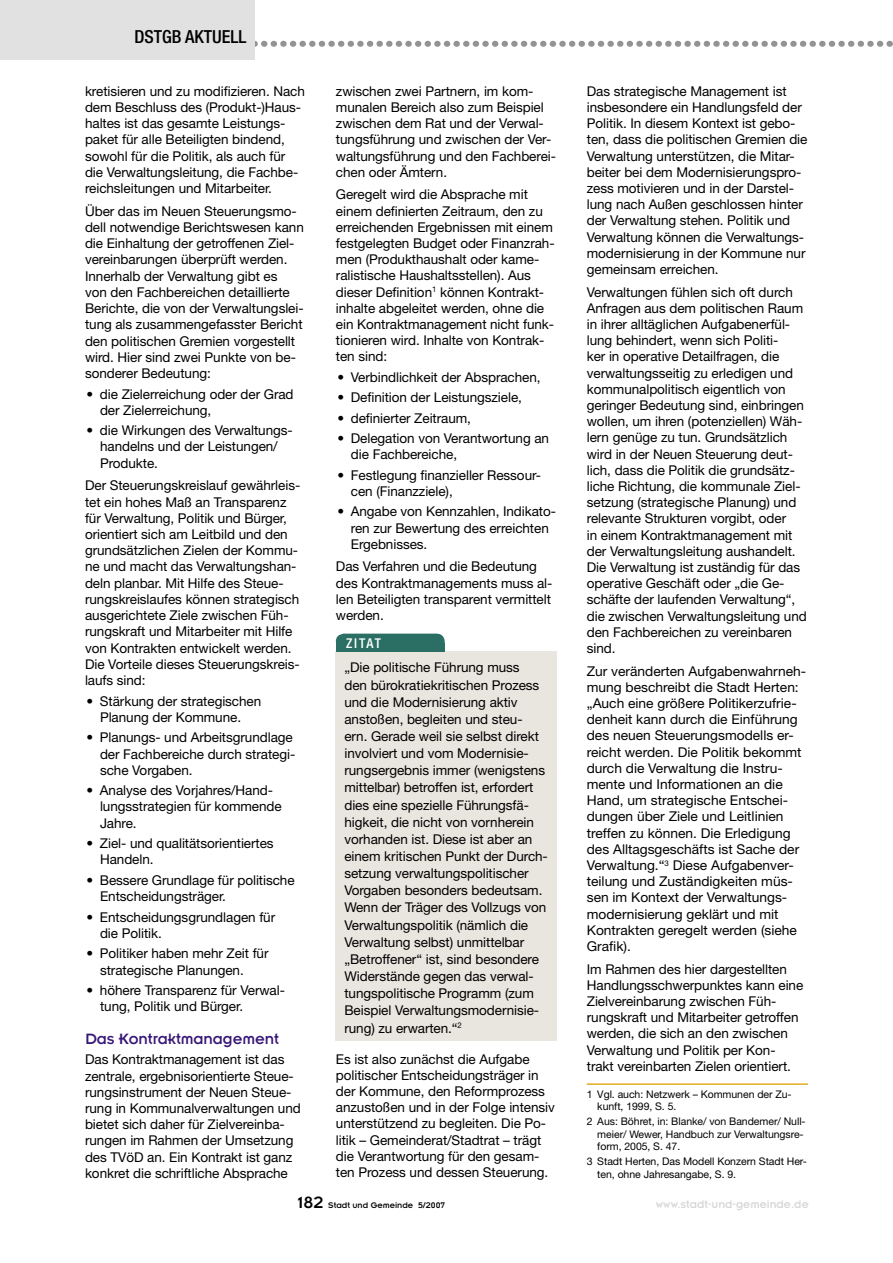
<style>
.page{position:relative;width:893px;height:1263px;background:#fff}
.page>*{position:absolute;margin:0;border:0;box-sizing:border-box;transform-origin:0 0}
.t1{font:500 condensed 18px "Helvetica Neue";color:#000}
.Zwischen{font:16.5px "Insignia";letter-spacing:-.005em;color:#381778}
.Fliesstext{font:13.5px/16.2px "Helvetica Neue";letter-spacing:-.005em;color:#000}
.Einzug_3komma5_mm{font:13.5px/16.2px "Helvetica Neue";letter-spacing:-.005em;color:#000}
.Bildlegende{font:13.5px/16.2px "Helvetica Neue";letter-spacing:-.005em;color:#000}
.Fliesstext-2{font:500 condensed 13.5px "Helvetica Neue";letter-spacing:.115em;color:#fff}
.t2{font:12px "Insignia";color:#d6d6d6}
.Fussnote{font:10.5px/12.6px "Helvetica Neue";letter-spacing:-.005em;color:#000}
.t3{font:9px "Insignia";color:#000}
.s1{font-size:18px}
</style>
<div class="page">
<div style="left:0;top:0;width:255px;height:60px;background:#e1e1e1"></div>
<svg style="left:255px;top:41px;width:638px;height:6px"></svg>
<div style="left:336px;top:652px;width:221px;height:389px;background:#e9e5df"></div>
<svg style="left:336px;top:634px;width:109px;height:9px"></svg>
<div style="left:336px;top:643px;width:109px;height:9px;background:#2b6f64"></div>
<hr style="left:587px;top:1083px;width:221px;height:2px;background:#e0ad20">
<h1 class="t1" style="left:135px;top:25px;width:113px">DSTGB AKTUELL</h1>
<p class="Bildlegende" style="left:85px;top:83px;width:221px">kretisieren und zu modifizieren. Nach dem Beschluss des (Produkt-)Haus&shy;haltes ist das gesamte Leistungs&shy;paket für alle Beteiligten bindend, sowohl für die Politik, als auch für die Verwaltungsleitung, die Fachbe&shy;reichsleitungen und Mitarbeiter.</p>
<p class="Fliesstext" style="left:85px;top:203px;width:220px">Über das im Neuen Steuerungsmo&shy;dell notwendige Berichtswesen kann die Einhaltung der getroffenen Ziel&shy;vereinbarungen überprüft werden.<br>Innerhalb der Verwaltung gibt es<br>von den Fachbereichen detaillierte Berichte, die von der Verwaltungslei&shy;tung als zusammengefasster Bericht den politischen Gremien vorgestellt wird. Hier sind zwei Punkte von be&shy;sonderer Bedeutung:</p>
<p class="Einzug_3komma5_mm" style="left:100px;top:385px;width:195px;text-indent:-13px">• die Zielerreichung oder der Grad der Zielerreichung,</p>
<p class="Einzug_3komma5_mm" style="left:100px;top:422px;width:194px;text-indent:-13px">• die Wirkungen des Verwaltungs&shy;handelns und der Leistungen/<br>Produkte.</p>
<p class="Fliesstext" style="left:85px;top:477px;width:217px">Der Steuerungskreislauf gewährleis&shy;tet ein hohes Maß an Transparenz für Verwaltung, Politik und Bürger, orientiert sich am Leitbild und den grundsätzlichen Zielen der Kommu&shy;ne und macht das Verwaltungshan&shy;deln planbar. Mit Hilfe des Steue&shy;rungskreislaufes können strategisch ausgerichtete Ziele zwischen Füh&shy;rungskraft und Mitarbeiter mit Hilfe von Kontrakten entwickelt werden.<br>Die Vorteile dieses Steuerungskreis&shy;laufs sind:</p>
<p class="Einzug_3komma5_mm" style="left:87px;top:692px;width:176px;text-align:center">• Stärkung der strategischen<br>Planung der Kommune.</p>
<p class="Einzug_3komma5_mm" style="left:100px;top:729px;width:197px;text-indent:-13px">• Planungs- und Arbeitsgrundlage der Fachbereiche durch strategi&shy;sche Vorgaben.</p>
<p class="Einzug_3komma5_mm" style="left:100px;top:782px;width:183px;text-indent:-13px">• Analyse des Vorjahres/Hand&shy;lungsstrategien für kommende<br>Jahre.</p>
<p class="Einzug_3komma5_mm" style="left:100px;top:835px;width:175px;text-indent:-13px">• Ziel- und qualitätsorientiertes<br>Handeln.</p>
<p class="Einzug_3komma5_mm" style="left:100px;top:872px;width:196px;text-indent:-13px">• Bessere Grundlage für politische<br>Entscheidungsträger.</p>
<p class="Einzug_3komma5_mm" style="left:100px;top:908px;width:177px;text-indent:-13px">• Entscheidungsgrundlagen für die Politik.</p>
<p class="Einzug_3komma5_mm" style="left:100px;top:945px;width:170px;text-indent:-13px">• Politiker haben mehr Zeit für strategische Planungen.</p>
<p class="Einzug_3komma5_mm" style="left:100px;top:982px;width:186px;text-indent:-13px">• höhere Transparenz für Verwal&shy;tung, Politik und Bürger.</p>
<p class="Zwischen" style="left:85px;top:1030px;width:196px">Das Kontraktmanagement</p>
<p class="Fliesstext" style="left:85px;top:1051px;width:217px">Das Kontraktmanagement ist das zentrale, ergebnisorientierte Steue&shy;rungsinstrument der Neuen Steue&shy;rung in Kommunalverwaltungen und bietet sich daher für Zielvereinba&shy;rungen im Rahmen der Umsetzung des TVöD an. Ein Kontrakt ist ganz konkret die schriftliche Absprache</p>
<p class="Fliesstext" style="left:336px;top:83px;width:222px">zwischen zwei Partnern, im kom&shy;munalen Bereich also zum Beispiel zwischen dem Rat und der Verwal&shy;tungsführung und zwischen der Ver&shy;waltungsführung und den Fachberei&shy;chen oder Ämtern.</p>
<p class="Fliesstext" style="left:336px;top:186px;width:220px">Geregelt wird die Absprache mit einem definierten Zeitraum, den zu erreichenden Ergebnissen mit einem festgelegten Budget oder Finanzrah&shy;men (Produkthaushalt oder kame&shy;ralistische Haushaltsstellen). Aus dieser Definition<sup>1</sup> können Kontrakt&shy;inhalte abgeleitet werden, ohne die ein Kontraktmanagement nicht funk&shy;tionieren wird. Inhalte von Kontrak&shy;ten sind:</p>
<p class="Einzug_3komma5_mm" style="left:337px;top:369px;width:205px">• Verbindlichkeit der Absprachen,</p>
<p class="Einzug_3komma5_mm" style="left:337px;top:389px;width:186px">• Definition der Leistungsziele,</p>
<p class="Einzug_3komma5_mm" style="left:337px;top:410px;width:135px">• definierter Zeitraum,</p>
<p class="Einzug_3komma5_mm" style="left:351px;top:430px;width:200px;text-indent:-14px">• Delegation von Verantwortung an die Fachbereiche,</p>
<p class="Einzug_3komma5_mm" style="left:351px;top:467px;width:192px;text-indent:-14px">• Festlegung finanzieller Ressour&shy;cen (Finanzziele),</p>
<p class="Einzug_3komma5_mm" style="left:351px;top:503px;width:207px;text-indent:-14px">• Angabe von Kennzahlen, Indikato&shy;ren zur Bewertung des erreichten<br>Ergebnisses.</p>
<p class="Fliesstext" style="left:336px;top:558px;width:218px">Das Verfahren und die Bedeutung des Kontraktmanagements muss al&shy;len Beteiligten transparent vermittelt werden.</p>
<p class="Fliesstext-2" style="left:346px;top:635px;width:36px">ZITAT</p>
<p class="Fliesstext" style="left:344px;top:659px;width:205px;line-height:17.1px">„Die politische Führung muss<br>den bürokratiekritischen Prozess und die Modernisierung aktiv anstoßen, begleiten und steu&shy;ern. Gerade weil sie selbst direkt involviert und vom Modernisie&shy;rungsergebnis immer (wenigstens mittelbar) betroffen ist, erfordert dies eine spezielle Führungsfä&shy;higkeit, die nicht von vornherein vorhanden ist. Diese ist aber an einem kritischen Punkt der Durch&shy;setzung verwaltungspolitischer<br>Vorgaben besonders bedeutsam.<br>Wenn der Träger des Vollzugs von<br>Verwaltungspolitik (nämlich die<br>Verwaltung selbst) unmittelbar „Betroffener“ ist, sind besondere<br>Widerstände gegen das verwal&shy;tungspolitische Programm (zum<br>Beispiel Verwaltungsmodernisie&shy;rung) zu erwarten.“<sup>2</sup></p>
<p class="Fliesstext" style="left:336px;top:1050px;width:220px">Es ist also zunächst die Aufgabe politischer Entscheidungsträger in der Kommune, den Reformprozess anzustoßen und in der Folge intensiv unterstützend zu begleiten. Die Po&shy;litik – Gemeinderat/Stadtrat – trägt die Verantwortung für den gesam&shy;ten Prozess und dessen Steuerung.</p>
<p class="Fliesstext" style="left:587px;top:83px;width:222px">Das strategische Management ist insbesondere ein Handlungsfeld der Politik. In diesem Kontext ist gebo&shy;ten, dass die politischen Gremien die Verwaltung unterstützen, die Mitar&shy;beiter bei dem Modernisierungspro&shy;zess motivieren und in der Darstel&shy;lung nach Außen geschlossen hinter der Verwaltung stehen. Politik und Verwaltung können die Verwaltungs&shy;modernisierung in der Kommune nur gemeinsam erreichen.</p>
<p class="Fliesstext" style="left:587px;top:283px;width:221px">Verwaltungen fühlen sich oft durch Anfragen aus dem politischen Raum in ihrer alltäglichen Aufgabenerfül&shy;lung behindert, wenn sich Politi-<br>ker in operative Detailfragen, die verwaltungsseitig zu erledigen und kommunalpolitisch eigentlich von geringer Bedeutung sind, einbringen wollen, um ihren (potenziellen) Wäh&shy;lern genüge zu tun. Grundsätzlich wird in der Neuen Steuerung deut&shy;lich, dass die Politik die grundsätz&shy;liche Richtung, die kommunale Ziel&shy;setzung (strategische Planung) und relevante Strukturen vorgibt, oder<br>in einem Kontraktmanagement mit der Verwaltungsleitung aushandelt.<br>Die Verwaltung ist zuständig für das operative Geschäft oder „die Ge&shy;schäfte der laufenden Verwaltung“, die zwischen Verwaltungsleitung und den Fachbereichen zu vereinbaren sind.</p>
<p class="Fliesstext" style="left:587px;top:662px;width:221px">Zur veränderten Aufgabenwahrneh&shy;mung beschreibt die Stadt Herten: „Auch eine größere Politikerzufrie&shy;denheit kann durch die Einführung des neuen Steuerungsmodells er&shy;reicht werden. Die Politik bekommt durch die Verwaltung die Instru&shy;mente und Informationen an die<br>Hand, um strategische Entschei&shy;dungen über Ziele und Leitlinien treffen zu können. Die Erledigung des Alltagsgeschäfts ist Sache der<br>Verwaltung.“<sup>3</sup> Diese Aufgabenver&shy;teilung und Zuständigkeiten müs&shy;sen im Kontext der Verwaltungs&shy;modernisierung geklärt und mit<br>Kontrakten geregelt werden (siehe<br>Grafik).</p>
<p class="Fliesstext" style="left:587px;top:960px;width:218px">Im Rahmen des hier dargestellten Handlungsschwerpunktes kann eine Zielvereinbarung zwischen Füh&shy;rungskraft und Mitarbeiter getroffen werden, die sich an den zwischen Verwaltung und Politik per Kon&shy;trakt vereinbarten Zielen orientiert.</p>
<p class="Fussnote" style="left:597px;top:1087px;width:196px;text-indent:-10px">1 Vgl. auch: Netzwerk – Kommunen der Zu&shy;kunft, 1999, S. 5.</p>
<p class="Fussnote" style="left:597px;top:1115px;width:210px;text-indent:-10px">2 Aus: Böhret, in: Blanke/ von Bandemer/ Null&shy;meier/ Wewer, Handbuch zur Verwaltungsre&shy;form, 2005, S. 47.</p>
<p class="Fussnote" style="left:597px;top:1155px;width:211px;text-indent:-10px">3 Stadt Herten, Das Modell Konzern Stadt Her&shy;ten, ohne Jahresangabe, S. 9.</p>
<p class="t3" style="left:298px;top:1200px;width:149px"><span class="s1">182</span> Stadt und Gemeinde 5/2007</p>
<p class="t2" style="left:656px;top:1198px;width:154px">www.stadt-und-gemeinde.de</p>
</div>
